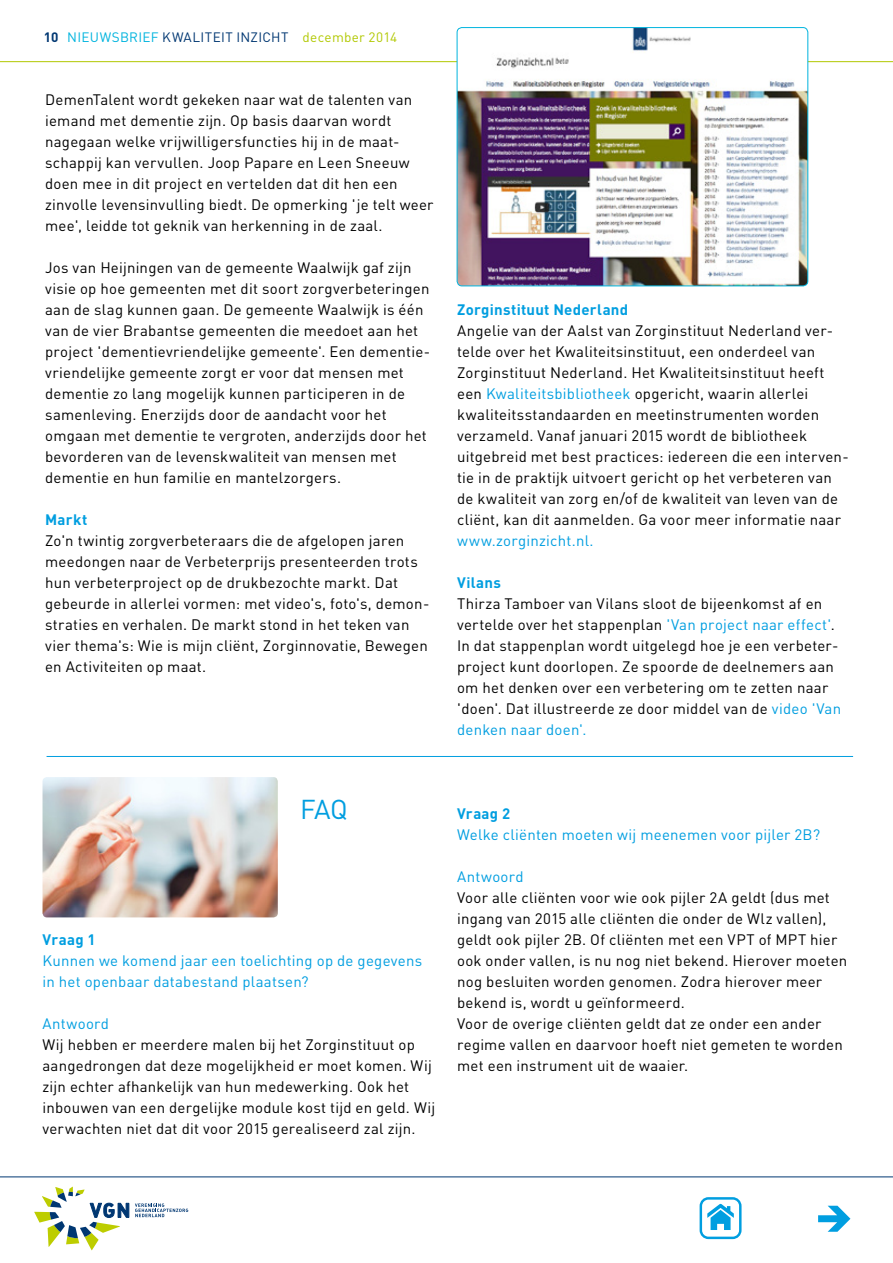
<style>
.page{position:relative;width:893px;height:1263px;background:#fff}
.page>*{position:absolute;margin:0;border:0;box-sizing:border-box;transform-origin:0 0}
.t1{font:27px "DIN";color:#009ee0}
.t2{font:15px/21px "DIN";letter-spacing:.015em;color:#000}
.t3{font:15px/21px "DIN";letter-spacing:.015em;color:#009ee0}
.t4{font:700 15px "DIN";letter-spacing:.02em;color:#009ee0}
.t5{font:13.5px "DIN";letter-spacing:.025em;color:#003772}
.s1{font-weight:700}
.s2{color:#00b4de}
.s3{color:#b1c800}
.s4{color:#009ee0}
</style>
<div class="page">
<svg style="left:135px;top:1203px;width:53px;height:14px"></svg>
<svg style="left:34px;top:1187px;width:95px;height:63px"></svg>
<hr style="left:0;top:1176px;width:893px;height:1px;background:#003772">
<hr style="left:0;top:61px;width:893px;height:1px;background:#b1c800">
<svg style="left:700px;top:1197px;width:41px;height:42px"></svg>
<svg style="left:818px;top:1206px;width:32px;height:26px"></svg>
<img style="left:457px;top:29px;width:351px;height:257px">
<div style="left:457px;top:27px;width:351px;height:259px;border:1px solid #00b4de;border-radius:5px"></div>
<hr style="left:47px;top:756px;width:806px;height:1px;background:#009ee0">
<img style="left:43px;top:777px;width:235px;height:140px">
<p class="t5" style="left:44px;top:29px;width:355px"><span class="s1">10</span> <span class="s2">Nieuwsbrief</span> KWALITEIT I NZICHT <span class="s3">december 2014</span></p>
<p class="t2" style="left:45px;top:89px;width:390px">DemenTalent wordt gekeken naar wat de talenten van iemand met dementie zijn. Op basis daarvan wordt nagegaan welke vrijwilligersfuncties hij in de maat&shy;schappij kan vervullen. Joop Papare en Leen Sneeuw doen mee in dit project en vertelden dat dit hen een zinvolle levensinvulling biedt. De opmerking 'je telt weer mee', leidde tot geknik van herkenning in de zaal.</p>
<p class="t2" style="left:45px;top:257px;width:386px">Jos van Heijningen van de gemeente Waalwijk gaf zijn visie op hoe gemeenten met dit soort zorgverbeteringen aan de slag kunnen gaan. De gemeente Waalwijk is één van de vier Brabantse gemeenten die meedoet aan het project 'dementievriendelijke gemeente'. Een dementie&shy;vriendelijke gemeente zorgt er voor dat mensen met dementie zo lang mogelijk kunnen participeren in de samenleving. Enerzijds door de aandacht voor het omgaan met dementie te vergroten, anderzijds door het bevorderen van de levenskwaliteit van mensen met dementie en hun familie en mantelzorgers.</p>
<p class="t4" style="left:45px;top:510px;width:44px">Markt</p>
<p class="t2" style="left:45px;top:530px;width:386px">Zo'n twintig zorgverbeteraars die de afgelopen jaren meedongen naar de Verbeterprijs presenteerden trots hun verbeterproject op de drukbezochte markt. Dat gebeurde in allerlei vormen: met video's, foto's, demon&shy;straties en verhalen. De markt stond in het teken van vier thema's: Wie is mijn cliënt, Zorginnovatie, Bewegen en Activiteiten op maat.</p>
<p class="t4" style="left:457px;top:300px;width:173px">Zorginstituut Nederland</p>
<p class="t2" style="left:457px;top:320px;width:393px">Angelie van der Aalst van Zorginstituut Nederland ver&shy;telde over het Kwaliteitsinstituut, een onderdeel van Zorginstituut Nederland. Het Kwaliteitsinstituut heeft een <span class="s4">Kwaliteitsbibliotheek</span> opgericht, waarin allerlei kwaliteitsstandaarden en meetinstrumenten worden verzameld. Vanaf januari 2015 wordt de bibliotheek uitgebreid met best practices: iedereen die een interven&shy;tie in de praktijk uitvoert gericht op het verbeteren van de kwaliteit van zorg en/of de kwaliteit van leven van de cliënt, kan dit aanmelden. Ga voor meer informatie naar</p>
<p class="t3" style="left:457px;top:530px;width:138px">www.zorginzicht.nl.</p>
<p class="t4" style="left:457px;top:573px;width:45px">Vilans</p>
<p class="t2" style="left:457px;top:593px;width:386px">Thirza Tamboer van Vilans sloot de bijeenkomst af en vertelde over het stappenplan <span class="s4">'Van project naar effect'</span>.<br>In dat stappenplan wordt uitgelegd hoe je een verbeter&shy;project kunt doorlopen. Ze spoorde de deelnemers aan om het denken over een verbetering om te zetten naar 'doen'. Dat illustreerde ze door middel van de <span class="s4">video 'Van denken naar doen'.</span></p>
<h1 class="t1" style="left:300px;top:792px;width:49px">FAQ</h1>
<p class="t4" style="left:43px;top:930px;width:55px">Vraag 1</p>
<p class="t3" style="left:43px;top:950px;width:381px">Kunnen we komend jaar een toelichting op de gegevens in het openbaar databestand plaatsen?</p>
<p class="t3" style="left:43px;top:1013px;width:68px">Antwoord</p>
<p class="t2" style="left:43px;top:1034px;width:394px">Wij hebben er meerdere malen bij het Zorginstituut op aangedrongen dat deze mogelijkheid er moet komen. Wij zijn echter afhankelijk van hun medewerking. Ook het inbouwen van een dergelijke module kost tijd en geld. Wij verwachten niet dat dit voor 2015 gerealiseerd zal zijn.</p>
<p class="t4" style="left:457px;top:804px;width:55px">Vraag 2</p>
<p class="t3" style="left:457px;top:824px;width:365px">Welke cliënten moeten wij meenemen voor pijler 2B?</p>
<p class="t3" style="left:457px;top:866px;width:68px">Antwoord</p>
<p class="t2" style="left:457px;top:887px;width:392px">Voor alle cliënten voor wie ook pijler 2A geldt (dus met ingang van 2015 alle cliënten die onder de Wlz vallen), geldt ook pijler 2B. Of cliënten met een VPT of MPT hier ook onder vallen, is nu nog niet bekend. Hierover moeten nog besluiten worden genomen. Zodra hierover meer bekend is, wordt u geïnformeerd.<br>Voor de overige cliënten geldt dat ze onder een ander regime vallen en daarvoor hoeft niet gemeten te worden met een instrument uit de waaier.</p>
</div>
